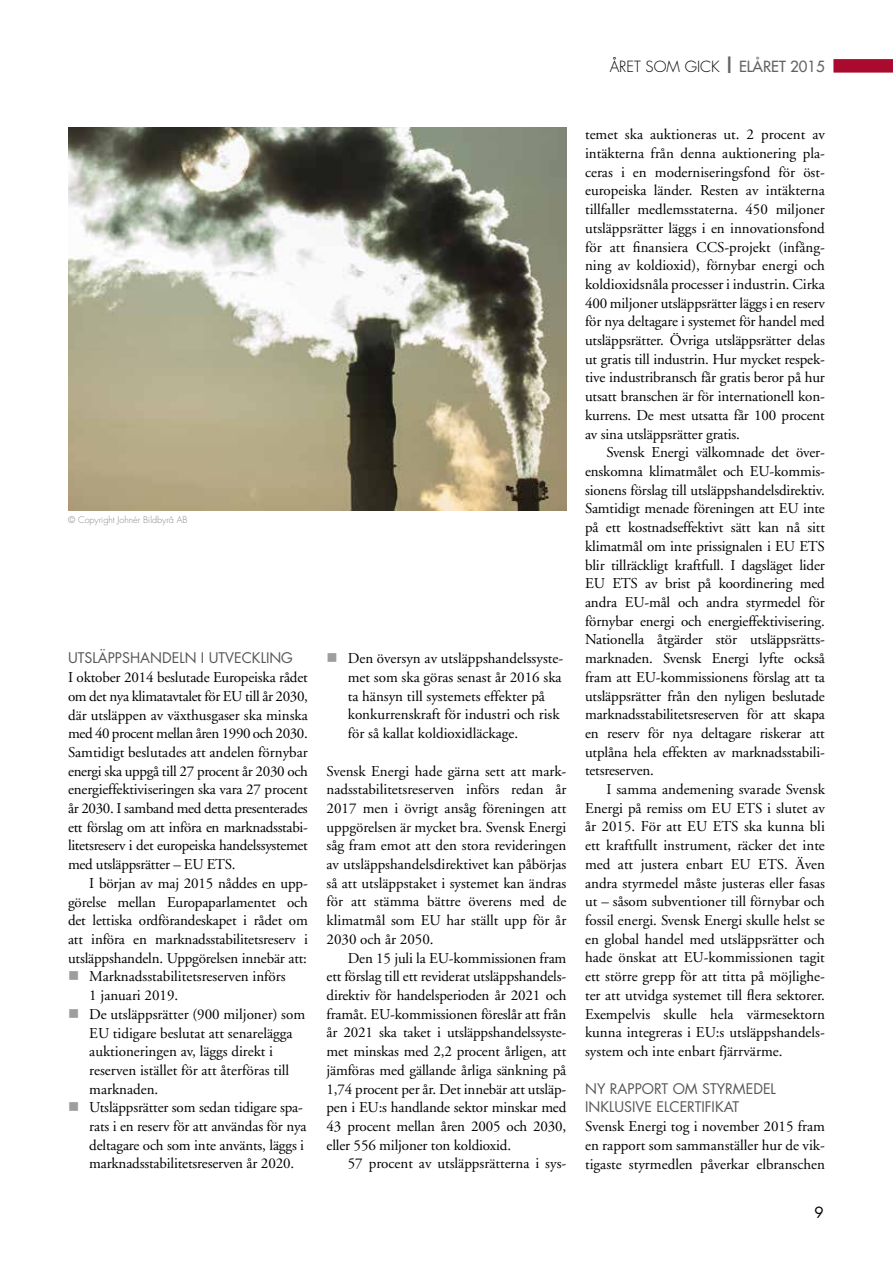
<style>
.page{position:relative;width:893px;height:1263px;background:#fff}
.page>*{position:absolute;margin:0;border:0;box-sizing:border-box;transform-origin:0 0}
.t1{font:15px/18.8px "Adobe Garamond";letter-spacing:-.005em;color:#000;text-align:justify}
.t2{font:300 15px "Futura";color:#000}
.t3{font:15px "Futura";color:#000}
.t4{font:14.25px/18.8px "Futura";color:#575756}
.t5{font:300 9px "Futura";color:#878787}
.s1{font-weight:800;font-size:19.5px;color:#646363}
.s2{font-weight:400;color:#646363}
</style>
<div class="page">
<img style="left:68px;top:128px;width:498px;height:382px">
<div style="left:833px;top:59px;width:60px;height:14px;background:#a90a2e"></div>
<p class="t2" style="left:610px;top:57px;width:217px">ÅRET SOM GICK <span class="s1">|</span> <span class="s2">ELÅRET 2015</span></p>
<p class="t5" style="left:68px;top:513px;width:121px">© Copyright Johnér Bildbyrå AB</p>
<p class="t4" style="left:68px;top:648px;width:226px">UTSLÄPPSHANDELN I UTVECKLING</p>
<p class="t1" style="left:68px;top:668px;width:241px">I oktober 2014 beslutade Europeiska rådet om det nya klimatavtalet för EU till år 2030, där utsläppen av växthusgaser ska minska med 40 procent mellan åren 1990 och 2030.<br>Samtidigt beslutades att andelen förnybar energi ska uppgå till 27 procent år 2030 och energieffektiviseringen ska vara 27 procent år 2030. I samband med detta presenterades ett förslag om att införa en marknadsstabi&shy;litetsreserv i det europeiska handelssystemet med utsläppsrätter – EU ETS.</p>
<p class="t1" style="left:89px;top:874px;width:220px">I början av maj 2015 nåddes en upp-</p>
<p class="t1" style="left:68px;top:893px;width:241px">görelse mellan Europaparlamentet och</p>
<p class="t1" style="left:68px;top:911px;width:241px">det lettiska ordförandeskapet i rådet om</p>
<p class="t1" style="left:68px;top:930px;width:241px">att införa en marknadsstabilitetsreserv i</p>
<p class="t1" style="left:68px;top:949px;width:240px">utsläppshandeln. Uppgörelsen innebär att:</p>
<p class="t1" style="left:89px;top:968px;width:198px">Marknadsstabilitetsreserven införs</p>
<p class="t1" style="left:89px;top:986px;width:91px">1 januari 2019.</p>
<p class="t1" style="left:89px;top:1005px;width:217px">De utsläppsrätter (900 miljoner) som</p>
<p class="t1" style="left:89px;top:1024px;width:205px">EU tidigare beslutat att senarelägga</p>
<p class="t1" style="left:89px;top:1042px;width:185px">auktioneringen av, läggs direkt i</p>
<p class="t1" style="left:89px;top:1061px;width:202px">reserven istället för att återföras till</p>
<p class="t1" style="left:89px;top:1080px;width:71px">marknaden.</p>
<p class="t1" style="left:89px;top:1098px;width:215px">Utsläppsrätter som sedan tidigare spa-</p>
<p class="t1" style="left:89px;top:1117px;width:219px">rats i en reserv för att användas för nya</p>
<p class="t1" style="left:89px;top:1136px;width:216px">deltagare och som inte använts, läggs i</p>
<p class="t1" style="left:89px;top:1155px;width:206px">marknadsstabilitetsreserven år 2020.</p>
<p class="t1" style="left:348px;top:649px;width:217px;text-align:left">Den översyn av utsläppshandelssyste&shy;met som ska göras senast år 2016 ska ta hänsyn till systemets effekter på konkurrenskraft för industri och risk för så kallat koldioxidläckage.</p>
<p class="t1" style="left:327px;top:762px;width:241px">Svensk Energi hade gärna sett att mark&shy;nadsstabilitetsreserven införs redan år 2017 men i övrigt ansåg föreningen att uppgörelsen är mycket bra. Svensk Energi såg fram emot att den stora revideringen av utsläppshandelsdirektivet kan påbörjas så att utsläppstaket i systemet kan ändras för att stämma bättre överens med de klimatmål som EU har ställt upp för år 2030 och år 2050.</p>
<p class="t1" style="left:327px;top:949px;width:241px;text-indent:21px">Den 15 juli la EU-kommissionen fram ett förslag till ett reviderat utsläppshandels&shy;direktiv för handelsperioden år 2021 och framåt. EU-kommissionen föreslår att från år 2021 ska taket i utsläppshandelssyste&shy;met minskas med 2,2 procent årligen, att jämföras med gällande årliga sänkning på 1,74 procent per år. Det innebär att utsläp&shy;pen i EU:s handlande sektor minskar med 43 procent mellan åren 2005 och 2030, eller 556 miljoner ton koldioxid.</p>
<p class="t1" style="left:348px;top:1155px;width:220px">57 procent av utsläppsrätterna i sys-</p>
<p class="t1" style="left:585px;top:126px;width:241px">temet ska auktioneras ut. 2 procent av intäkterna från denna auktionering pla&shy;ceras i en moderniseringsfond för öst&shy;europeiska länder. Resten av intäkterna tillfaller medlemsstaterna. 450 miljoner utsläppsrätter läggs i en innovationsfond för att finansiera CCS-projekt (infång&shy;ning av koldioxid), förnybar energi och koldioxidsnåla processer i industrin. Cirka 400 miljoner utsläppsrätter läggs i en reserv för nya deltagare i systemet för handel med utsläppsrätter. Övriga utsläppsrätter delas ut gratis till industrin. Hur mycket respek&shy;tive industribransch får gratis beror på hur utsatt branschen är för internationell kon&shy;kurrens. De mest utsatta får 100 procent av sina utsläppsrätter gratis.</p>
<p class="t1" style="left:585px;top:444px;width:241px;text-indent:21px">Svensk Energi välkomnade det över&shy;enskomna klimatmålet och EU-kommis&shy;sionens förslag till utsläppshandelsdirektiv.<br>Samtidigt menade föreningen att EU inte på ett kostnadseffektivt sätt kan nå sitt klimatmål om inte prissignalen i EU ETS blir tillräckligt kraftfull. I dagsläget lider EU ETS av brist på koordinering med andra EU-mål och andra styrmedel för förnybar energi och energieffektivisering.<br>Nationella åtgärder stör utsläppsrätts&shy;marknaden. Svensk Energi lyfte också fram att EU-kommissionens förslag att ta utsläppsrätter från den nyligen beslutade marknadsstabilitetsreserven för att skapa en reserv för nya deltagare riskerar att utplåna hela effekten av marknadsstabili&shy;tetsreserven.</p>
<p class="t1" style="left:585px;top:780px;width:241px;text-indent:21px">I samma andemening svarade Svensk Energi på remiss om EU ETS i slutet av år 2015. För att EU ETS ska kunna bli ett kraftfullt instrument, räcker det inte med att justera enbart EU ETS. Även andra styrmedel måste justeras eller fasas ut – såsom subventioner till förnybar och fossil energi. Svensk Energi skulle helst se en global handel med utsläppsrätter och hade önskat att EU-kommissionen tagit ett större grepp för att titta på möjlighe&shy;ter att utvidga systemet till flera sektorer.<br>Exempelvis skulle hela värmesektorn kunna integreras i EU:s utsläppshandels&shy;system och inte enbart fjärrvärme.</p>
<p class="t4" style="left:585px;top:1079px;width:192px">NY RAPPORT OM STYRMEDEL<br>INKLUSIVE ELCERTIFIKAT</p>
<p class="t1" style="left:585px;top:1117px;width:241px">Svensk Energi tog i november 2015 fram en rapport som sammanställer hur de vik&shy;tigaste styrmedlen påverkar elbranschen</p>
<p class="t3" style="left:815px;top:1202px;width:11px">9</p>
</div>
